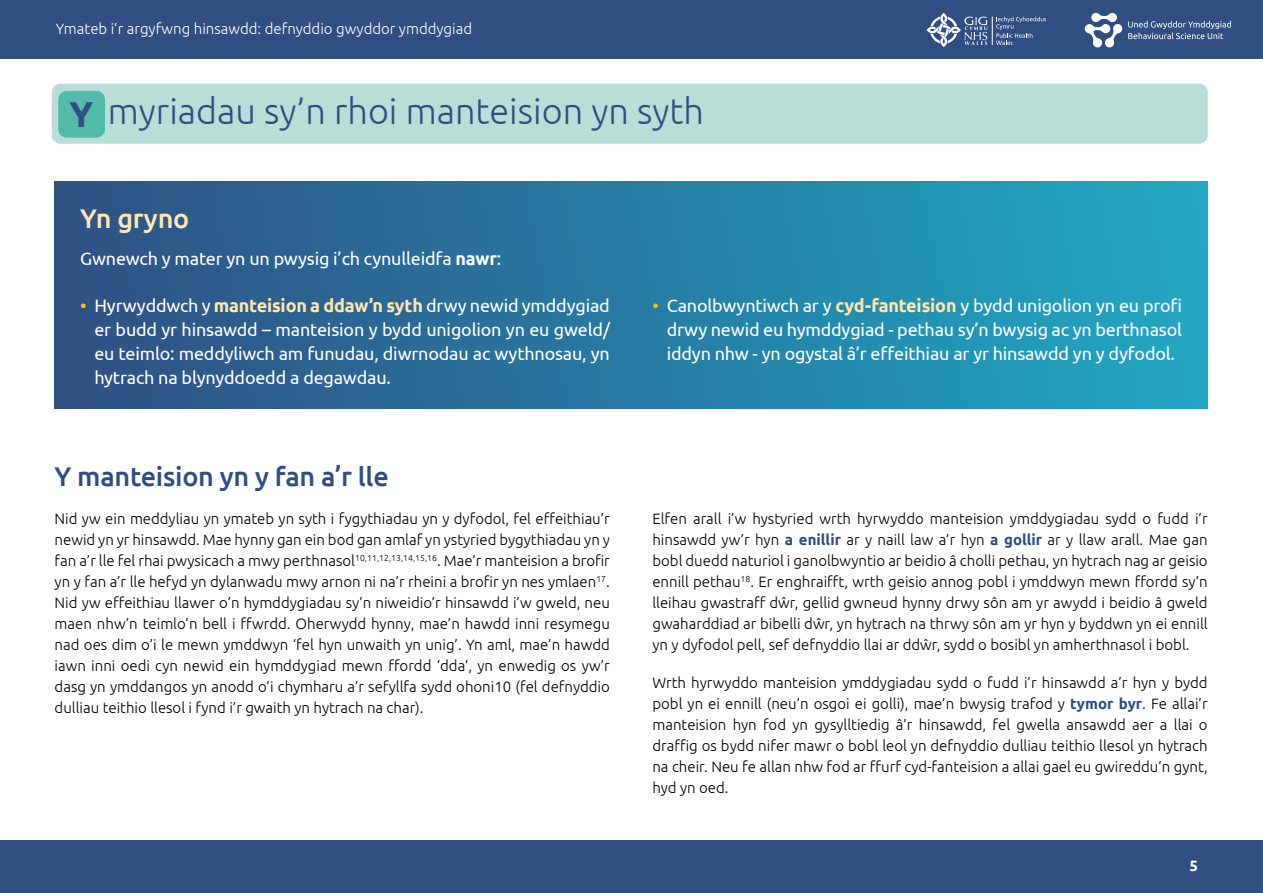
<style>
.page{position:relative;width:1263px;height:893px;background:#fff}
.page>*{position:absolute;margin:0;border:0;box-sizing:border-box;transform-origin:0 0}
.t1{font:300 36px "Ubuntu";color:#304e82}
.t2{font:500 27px "Ubuntu";letter-spacing:-.01em;color:#304e82}
.Sub_head_1{font:500 27px "Ubuntu";letter-spacing:-.01em;color:#fee7b0}
.Sub_head_1-2{font:18px/24px "Ubuntu";letter-spacing:-.01em;color:#fff;text-align:justify}
.t3{font:300 15px/21px "Ubuntu";color:#000;text-align:justify}
.t4{font:300 15px "Ubuntu";color:#fff}
.t5{font:700 15px "Ubuntu";color:#fff}
.s1{font-weight:700}
.s2{color:#fac400}
.s3{font-weight:700;color:#fee7b0}
.s4{font-weight:700;color:#304e82}
</style>
<div class="page">
<div style="left:0;top:0;width:1263px;height:59px;background:#304e82"></div>
<div style="left:0;top:840px;width:1263px;height:53px;background:#304e82"></div>
<svg style="left:1085px;top:13px;width:37px;height:34px"></svg>
<svg style="left:1128px;top:21px;width:103px;height:18px"></svg>
<svg style="left:927px;top:13px;width:119px;height:34px"></svg>
<div style="left:55px;top:182px;width:1153px;height:226px;background:linear-gradient(to right,#2f4f83,#21a7c3)"></div>
<div style="left:52px;top:84px;width:1156px;height:60px;background:#b9ded7;border-radius:9px"></div>
<div style="left:58px;top:91px;width:47px;height:47px;background:#54bbab;border-radius:9px"></div>
<p class="t4" style="left:56px;top:19px;width:418px">Ymateb i’r argyfwng hinsawdd: defnyddio gwyddor ymddygiad</p>
<p class="t1" style="left:70px;top:90px;width:636px"><span class="s1">Y</span> myriadau sy’n rhoi manteision yn syth</p>
<p class="Sub_head_1" style="left:80px;top:201px;width:111px">Yn gryno</p>
<p class="Sub_head_1-2" style="left:80px;top:246px;width:423px">Gwnewch y mater yn un pwysig i’ch cynulleidfa <span class="s1">nawr</span>:</p>
<p class="Sub_head_1-2" style="left:94px;top:293px;width:517px;text-indent:-14px"><span class="s2">•</span> Hyrwyddwch y <span class="s3">manteision a ddaw’n syth</span> drwy newid ymddygiad er budd yr hinsawdd – manteision y bydd unigolion yn eu gweld/ eu teimlo: meddyliwch am funudau, diwrnodau ac wythnosau, yn hytrach na blynyddoedd a degawdau.</p>
<p class="Sub_head_1-2" style="left:667px;top:293px;width:517px;text-indent:-14px"><span class="s2">•</span> Canolbwyntiwch ar y <span class="s3">cyd-fanteision</span> y bydd unigolion yn eu profi drwy newid eu hymddygiad - pethau sy’n bwysig ac yn berthnasol iddyn nhw - yn ogystal â’r effeithiau ar yr hinsawdd yn y dyfodol.</p>
<p class="t2" style="left:55px;top:459px;width:336px">Y manteision yn y fan a’r lle</p>
<p class="t3" style="left:55px;top:508px;width:557px">Nid yw ein meddyliau yn ymateb yn syth i fygythiadau yn y dyfodol, fel effeithiau’r newid yn yr hinsawdd. Mae hynny gan ein bod gan amlaf yn ystyried bygythiadau yn y fan a’r lle fel rhai pwysicach a mwy perthnasol<sup>10,11,12,13,14,15,16</sup>. Mae’r manteision a brofir yn y fan a’r lle hefyd yn dylanwadu mwy arnon ni na’r rheini a brofir yn nes ymlaen<sup>17</sup>.<br>Nid yw effeithiau llawer o’n hymddygiadau sy’n niweidio’r hinsawdd i’w gweld, neu maen nhw’n teimlo’n bell i ffwrdd. Oherwydd hynny, mae’n hawdd inni resymegu nad oes dim o’i le mewn ymddwyn ‘fel hyn unwaith yn unig’. Yn aml, mae’n hawdd iawn inni oedi cyn newid ein hymddygiad mewn ffordd ‘dda’, yn enwedig os yw’r dasg yn ymddangos yn anodd o’i chymharu a’r sefyllfa sydd ohoni10 (fel defnyddio dulliau teithio llesol i fynd i’r gwaith yn hytrach na char).</p>
<p class="t3" style="left:652px;top:508px;width:557px">Elfen arall i’w hystyried wrth hyrwyddo manteision ymddygiadau sydd o fudd i’r hinsawdd yw’r hyn <span class="s4">a enillir</span> ar y naill law a’r hyn <span class="s4">a gollir</span> ar y llaw arall. Mae gan bobl duedd naturiol i ganolbwyntio ar beidio â cholli pethau, yn hytrach nag ar geisio ennill pethau<sup>18</sup>. Er enghraifft, wrth geisio annog pobl i ymddwyn mewn ffordd sy’n lleihau gwastraff dŵr, gellid gwneud hynny drwy sôn am yr awydd i beidio â gweld gwaharddiad ar bibelli dŵr, yn hytrach na thrwy sôn am yr hyn y byddwn yn ei ennill yn y dyfodol pell, sef defnyddio llai ar ddŵr, sydd o bosibl yn amherthnasol i bobl.</p>
<p class="t3" style="left:652px;top:672px;width:557px">Wrth hyrwyddo manteision ymddygiadau sydd o fudd i’r hinsawdd a’r hyn y bydd pobl yn ei ennill (neu’n osgoi ei golli), mae’n bwysig trafod y <span class="s4">tymor byr</span>. Fe allai’r manteision hyn fod yn gysylltiedig â’r hinsawdd, fel gwella ansawdd aer a llai o draffig os bydd nifer mawr o bobl leol yn defnyddio dulliau teithio llesol yn hytrach na cheir. Neu fe allan nhw fod ar ffurf cyd-fanteision a allai gael eu gwireddu’n gynt, hyd yn oed.</p>
<p class="t5" style="left:1189px;top:856px;width:10px">5</p>
</div>
